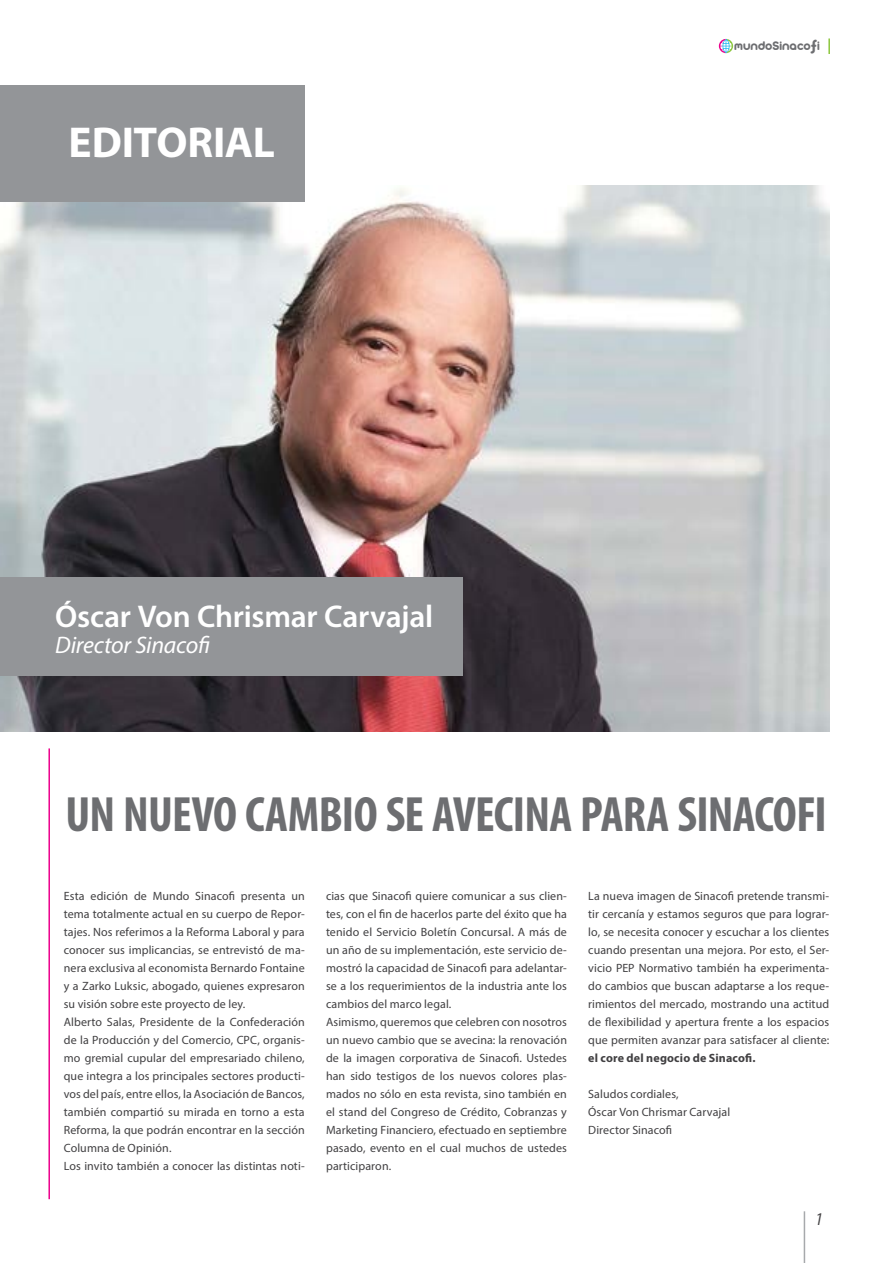
<style>
.page{position:relative;width:893px;height:1263px;background:#fff}
.page>*{position:absolute;margin:0;border:0;box-sizing:border-box;transform-origin:0 0}
.t1{font:700 condensed 49.8px "Myriad Pro";letter-spacing:-.015em;color:#6d6e71}
.t2{font:700 43.35px "Myriad Pro";letter-spacing:-.01em;color:#fff}
.t3{font:600 31.5px "Myriad Pro";letter-spacing:-.01em;color:#fff}
.t4{font:italic 24px "Myriad Pro";letter-spacing:-.01em;color:#fff}
.t5{font:italic condensed 18px "Myriad Pro";color:#414042}
.t6{font:13.65px "Arista 2.0 Alternate";color:#6d6e71}
.t7{font:12px/18px "Myriad Pro";letter-spacing:.01em;color:#414042}
.t8{font:700 12px "Myriad Pro";letter-spacing:.015em;color:#414042}
.s1{font-size:17.7px}
</style>
<div class="page">
<hr style="left:804px;top:1211px;width:1px;height:52px;background:#a7a9ac">
<svg style="left:719px;top:39px;width:14px;height:14px"></svg>
<svg style="left:828px;top:38px;width:2px;height:16px"></svg>
<img style="left:0;top:185px;width:829px;height:547px">
<div style="left:0;top:577px;width:462px;height:99px;background:#939598"></div>
<hr style="left:48px;top:748px;width:2px;height:451px;background:#ec008c">
<div style="left:0;top:85px;width:305px;height:117px;background:#939598"></div>
<h2 class="t2" style="left:68px;top:114px;width:208px">EDITORIAL</h2>
<h3 class="t3" style="left:55px;top:597px;width:379px">Óscar Von Chrismar Carvajal</h3>
<h3 class="t4" style="left:55px;top:630px;width:156px">Director Sinacofi</h3>
<p class="t6" style="left:734px;top:37px;width:87px">mundoSinaco i<span class="s1">f</span></p>
<h1 class="t1" style="left:65px;top:783px;width:763px">UN NUEVO CAMBIO SE AVECINA PARA SINACOFI</h1>
<p class="t7" style="left:64px;top:887px;width:242px">Esta edición de Mundo Sinacofi presenta un tema totalmente actual en su cuerpo de Repor&shy;tajes. Nos referimos a la Reforma Laboral y para conocer sus implicancias, se entrevistó de ma&shy;nera exclusiva al economista Bernardo Fontaine y a Zarko Luksic, abogado, quienes expresaron su visión sobre este proyecto de ley.<br>Alberto Salas, Presidente de la Confederación de la Producción y del Comercio, CPC, organis&shy;mo gremial cupular del empresariado chileno, que integra a los principales sectores producti&shy;vos del país, entre ellos, la Asociación de Bancos, también compartió su mirada en torno a esta Reforma, la que podrán encontrar en la sección Columna de Opinión.<br>Los invito también a conocer las distintas noti-</p>
<p class="t7" style="left:326px;top:887px;width:242px">cias que Sinacofi quiere comunicar a sus clien&shy;tes, con el fin de hacerlos parte del éxito que ha tenido el Servicio Boletín Concursal. A más de un año de su implementación, este servicio de&shy;mostró la capacidad de Sinacofi para adelantar&shy;se a los requerimientos de la industria ante los cambios del marco legal.<br>Asimismo, queremos que celebren con nosotros un nuevo cambio que se avecina: la renovación de la imagen corporativa de Sinacofi. Ustedes han sido testigos de los nuevos colores plas&shy;mados no sólo en esta revista, sino también en el stand del Congreso de Crédito, Cobranzas y Marketing Financiero, efectuado en septiembre pasado, evento en el cual muchos de ustedes participaron.</p>
<p class="t7" style="left:588px;top:887px;width:242px;text-align:justify">La nueva imagen de Sinacofi pretende transmi&shy;tir cercanía y estamos seguros que para lograr&shy;lo, se necesita conocer y escuchar a los clientes cuando presentan una mejora. Por esto, el Ser&shy;vicio PEP Normativo también ha experimenta&shy;do cambios que buscan adaptarse a los reque&shy;rimientos del mercado, mostrando una actitud de flexibilidad y apertura frente a los espacios que permiten avanzar para satisfacer al cliente:</p>
<p class="t8" style="left:588px;top:1050px;width:169px">el core del negocio de Sinacofi.</p>
<p class="t7" style="left:588px;top:1085px;width:143px">Saludos cordiales,<br>Óscar Von Chrismar Carvajal<br>Director Sinacofi</p>
<h3 class="t5" style="left:816px;top:1208px;width:8px">1</h3>
</div>
